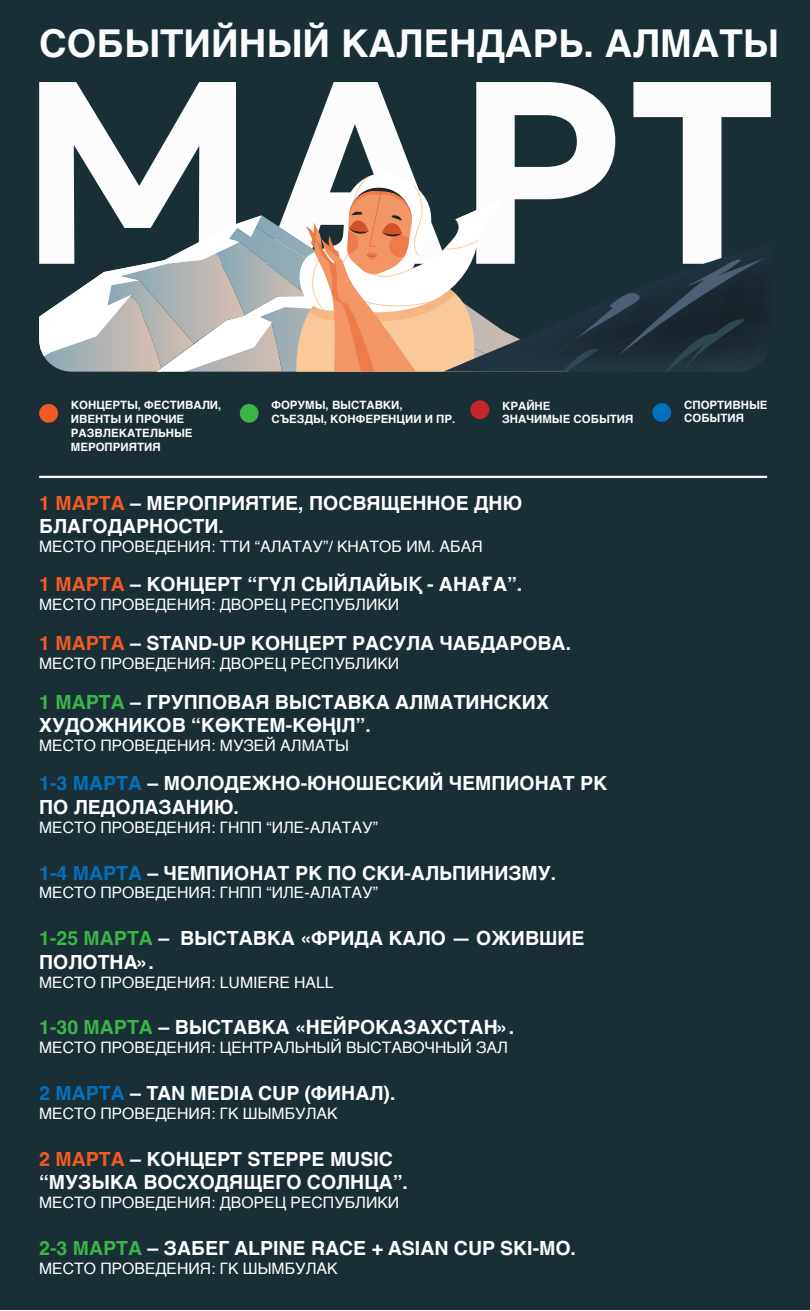
<style>
.page{position:relative;width:810px;height:1311px;background:#fff}
.page>*{position:absolute;margin:0;border:0;box-sizing:border-box;transform-origin:0 0}
.t1{font:700 38.4px "Helvetica";color:#fcfcfc}
.t2{font:700 19.5px/23.4px "Helvetica";color:#fff}
.t3{font:15.75px "Helvetica";color:#fff}
.t4{font:700 11.48px/13.8px "Helvetica";color:#fcfcfc}
.s1{color:#f15a24}
.s2{color:#39b54a}
.s3{color:#0071bc}
</style>
<div class="page">
<div style="left:0;top:0;width:810px;height:1309px;background:#1a2e35"></div>
<svg style="left:39px;top:82px;width:732px;height:290px"></svg>
<div style="left:39px;top:404px;width:19px;height:19px;background:#f15a24;border-radius:50%"></div>
<div style="left:470px;top:400px;width:19px;height:19px;background:#c1272d;border-radius:50%"></div>
<div style="left:240px;top:404px;width:19px;height:19px;background:#39b54a;border-radius:50%"></div>
<div style="left:652px;top:403px;width:19px;height:19px;background:#0071bc;border-radius:50%"></div>
<hr style="left:39px;top:476px;width:728px;height:2px;background:#fcfcfc">
<h1 class="t1" style="left:39px;top:20px;width:741px">СОБЫТИЙНЫЙ КАЛЕНДАРЬ. АЛМАТЫ</h1>
<p class="t4" style="left:71px;top:400px;width:152px">КОНЦЕРТЫ, ФЕСТИВАЛИ,<br>ИВЕНТЫ И ПРОЧИЕ<br>РАЗВЛЕКАТЕЛЬНЫЕ<br>МЕРОПРИЯТИЯ</p>
<p class="t4" style="left:502px;top:400px;width:133px">КРАЙНЕ<br>ЗНАЧИМЫЕ СОБЫТИЯ</p>
<p class="t4" style="left:271px;top:400px;width:185px">ФОРУМЫ, ВЫСТАВКИ,<br>СЪЕЗДЫ, КОНФЕРЕНЦИИ И ПР.</p>
<p class="t4" style="left:684px;top:399px;width:85px">СПОРТИВНЫЕ<br>СОБЫТИЯ</p>
<p class="t2" style="left:39px;top:493px;width:484px"><span class="s1">1 МАРТА</span> – МЕРОПРИЯТИЕ, ПОСВЯЩЕННОЕ ДНЮ<br>БЛАГОДАРНОСТИ.</p>
<p class="t3" style="left:39px;top:534px;width:445px">МЕСТО ПРОВЕДЕНИЯ: ТТИ “АЛАТАУ”/ КНАТОБ ИМ. АБАЯ</p>
<p class="t2" style="left:39px;top:575px;width:485px"><span class="s1">1 МАРТА</span> – КОНЦЕРТ “ГҮЛ СЫЙЛАЙЫҚ - АНАҒА”.</p>
<p class="t3" style="left:39px;top:593px;width:362px">МЕСТО ПРОВЕДЕНИЯ: ДВОРЕЦ РЕСПУБЛИКИ</p>
<p class="t2" style="left:39px;top:634px;width:533px"><span class="s1">1 МАРТА</span> – STAND-UP КОНЦЕРТ РАСУЛА ЧАБДАРОВА.</p>
<p class="t3" style="left:39px;top:651px;width:362px">МЕСТО ПРОВЕДЕНИЯ: ДВОРЕЦ РЕСПУБЛИКИ</p>
<p class="t2" style="left:39px;top:692px;width:511px"><span class="s2">1 МАРТА</span> – ГРУППОВАЯ ВЫСТАВКА АЛМАТИНСКИХ<br>ХУДОЖНИКОВ “КӨКТЕМ-КӨҢІЛ”.</p>
<p class="t3" style="left:39px;top:733px;width:311px">МЕСТО ПРОВЕДЕНИЯ: МУЗЕЙ АЛМАТЫ</p>
<p class="t2" style="left:39px;top:774px;width:570px"><span class="s3">1-3 МАРТА</span> – МОЛОДЕЖНО-ЮНОШЕСКИЙ ЧЕМПИОНАТ РК<br>ПО ЛЕДОЛАЗАНИЮ.</p>
<p class="t3" style="left:39px;top:815px;width:340px">МЕСТО ПРОВЕДЕНИЯ: ГНПП “ИЛЕ-АЛАТАУ”</p>
<p class="t2" style="left:39px;top:863px;width:519px"><span class="s3">1-4 МАРТА</span> – ЧЕМПИОНАТ РК ПО СКИ-АЛЬПИНИЗМУ.</p>
<p class="t3" style="left:39px;top:881px;width:340px">МЕСТО ПРОВЕДЕНИЯ: ГНПП “ИЛЕ-АЛАТАУ”</p>
<p class="t2" style="left:39px;top:929px;width:547px"><span class="s2">1-25 МАРТА</span> – ВЫСТАВКА «ФРИДА КАЛО — ОЖИВШИЕ<br>ПОЛОТНА».</p>
<p class="t3" style="left:39px;top:970px;width:296px">МЕСТО ПРОВЕДЕНИЯ: LUMIERE HALL</p>
<p class="t2" style="left:39px;top:1018px;width:476px"><span class="s2">1-30 МАРТА</span> – ВЫСТАВКА «НЕЙРОКАЗАХСТАН».</p>
<p class="t3" style="left:39px;top:1036px;width:470px">МЕСТО ПРОВЕДЕНИЯ: ЦЕНТРАЛЬНЫЙ ВЫСТАВОЧНЫЙ ЗАЛ</p>
<p class="t2" style="left:39px;top:1084px;width:358px"><span class="s3">2 МАРТА</span> – TAN MEDIA CUP (ФИНАЛ).</p>
<p class="t3" style="left:39px;top:1101px;width:300px">МЕСТО ПРОВЕДЕНИЯ: ГК ШЫМБУЛАК</p>
<p class="t2" style="left:39px;top:1149px;width:370px"><span class="s1">2 МАРТА</span> – КОНЦЕРТ STEPPE MUSIC “МУЗЫКА ВОСХОДЯЩЕГО СОЛНЦА”.</p>
<p class="t3" style="left:39px;top:1190px;width:362px">МЕСТО ПРОВЕДЕНИЯ: ДВОРЕЦ РЕСПУБЛИКИ</p>
<p class="t2" style="left:39px;top:1239px;width:538px"><span class="s2">2-3 МАРТА</span> – ЗАБЕГ ALPINE RACE + ASIAN CUP SKI-MO.</p>
<p class="t3" style="left:39px;top:1256px;width:300px">МЕСТО ПРОВЕДЕНИЯ: ГК ШЫМБУЛАК</p>
</div>
